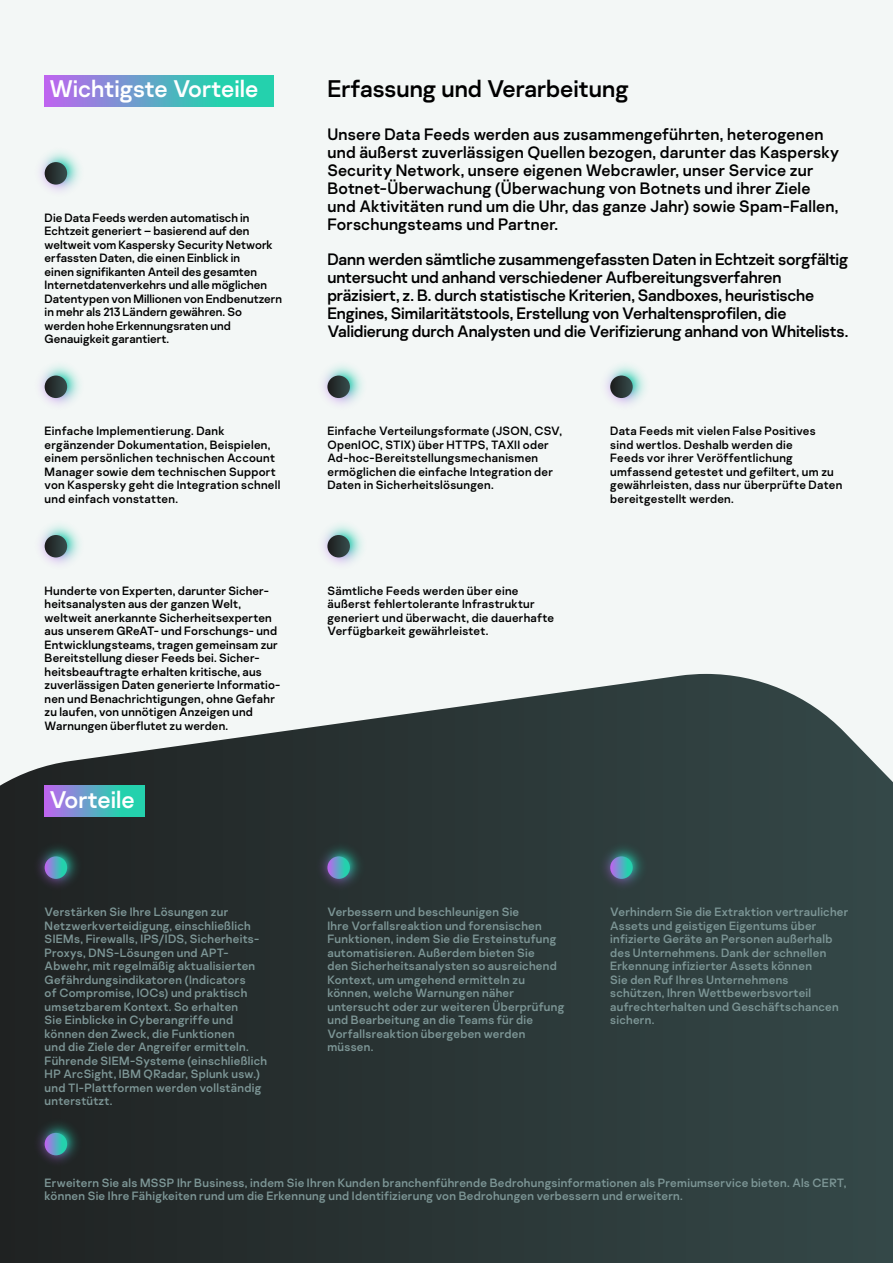
<style>
.page{position:relative;width:893px;height:1263px;background:#f3f7f6}
.page>*{position:absolute;margin:0;border:0;box-sizing:border-box;transform-origin:0 0}
.t1{font:24px "Kaspersky Sans";color:#fff}
.t2{font:24px "Kaspersky Sans";color:#000}
.t3{font:16.5px/18px "Kaspersky Sans";letter-spacing:-.005em;color:#000}
.t4{font:12px/13.5px "Kaspersky Sans";letter-spacing:.015em;color:#000}
.t5{font:12px/13.5px "Kaspersky Sans";letter-spacing:.025em;color:#7d9696}
</style>
<div class="page">
<svg style="left:0;top:674px;width:893px;height:589px;background:#3a4545"></svg>
<svg style="left:45px;top:75px;width:229px;height:31px;background:#5ea7c6"></svg>
<img style="left:40px;top:152px;width:40px;height:40px">
<svg style="left:45px;top:162px;width:22px;height:23px"></svg>
<img style="left:40px;top:365px;width:40px;height:40px">
<div style="left:45px;top:376px;width:22px;height:22px;background:linear-gradient(to right,#1b1b1a,#394e4f);border-radius:11px"></div>
<img style="left:605px;top:365px;width:40px;height:40px">
<svg style="left:610px;top:376px;width:23px;height:22px"></svg>
<img style="left:323px;top:365px;width:40px;height:40px">
<svg style="left:327px;top:376px;width:23px;height:22px"></svg>
<img style="left:40px;top:525px;width:40px;height:40px">
<div style="left:45px;top:535px;width:22px;height:22px;background:linear-gradient(to right,#1d1d1d,#364b4b);border-radius:11px"></div>
<img style="left:323px;top:525px;width:40px;height:40px">
<svg style="left:327px;top:535px;width:23px;height:22px"></svg>
<svg style="left:45px;top:786px;width:100px;height:31px;background:#5ea7c6"></svg>
<img style="left:22px;top:1105px;width:74px;height:74px">
<svg style="left:45px;top:1133px;width:22px;height:22px"></svg>
<img style="left:22px;top:829px;width:74px;height:74px">
<svg style="left:45px;top:856px;width:22px;height:23px"></svg>
<img style="left:587px;top:829px;width:74px;height:74px">
<svg style="left:610px;top:856px;width:23px;height:23px"></svg>
<img style="left:304px;top:829px;width:75px;height:74px">
<svg style="left:327px;top:856px;width:23px;height:23px"></svg>
<h1 class="t1" style="left:49px;top:74px;width:211px">Wichtigste Vorteile</h1>
<p class="t4" style="left:45px;top:211px;width:239px">Die Data Feeds werden automatisch in Echtzeit generiert – basierend auf den weltweit vom Kaspersky Security Network erfassten Daten, die einen Einblick in<br>einen signifikanten Anteil des gesamten Internetdatenverkehrs und alle möglichen Datentypen von Millionen von Endbenutzern in mehr als 213 Ländern gewähren. So werden hohe Erkennungsraten und Genauigkeit garantiert.</p>
<p class="t4" style="left:45px;top:424px;width:237px">Einfache Implementierung. Dank ergänzender Dokumentation, Beispielen, einem persönlichen technischen Account Manager sowie dem technischen Support von Kaspersky geht die Integration schnell und einfach vonstatten.</p>
<p class="t4" style="left:45px;top:584px;width:237px">Hunderte von Experten, darunter Sicher&shy;heitsanalysten aus der ganzen Welt, weltweit anerkannte Sicherheitsexperten aus unserem GReAT- und Forschungs- und Entwicklungsteams, tragen gemeinsam zur Bereitstellung dieser Feeds bei. Sicher&shy;heitsbeauftragte erhalten kritische, aus zuverlässigen Daten generierte Informatio&shy;nen und Benachrichtigungen, ohne Gefahr zu laufen, von unnötigen Anzeigen und Warnungen überflutet zu werden.</p>
<h1 class="t1" style="left:49px;top:785px;width:87px">Vorteile</h1>
<h1 class="t2" style="left:327px;top:74px;width:303px">Erfassung und Verarbeitung</h1>
<p class="t3" style="left:327px;top:126px;width:513px">Unsere Data Feeds werden aus zusammengeführten, heterogenen und äußerst zuverlässigen Quellen bezogen, darunter das Kaspersky Security Network, unsere eigenen Webcrawler, unser Service zur Botnet-Überwachung (Überwachung von Botnets und ihrer Ziele und Aktivitäten rund um die Uhr, das ganze Jahr) sowie Spam-Fallen, Forschungsteams und Partner.</p>
<p class="t3" style="left:327px;top:251px;width:522px">Dann werden sämtliche zusammengefassten Daten in Echtzeit sorgfältig untersucht und anhand verschiedener Aufbereitungsverfahren präzisiert, z. B. durch statistische Kriterien, Sandboxes, heuristische Engines, Similaritätstools, Erstellung von Verhaltensprofilen, die Validierung durch Analysten und die Verifizierung anhand von Whitelists.</p>
<p class="t4" style="left:327px;top:424px;width:236px">Einfache Verteilungsformate (JSON, CSV, OpenIOC, STIX) über HTTPS, TAXII oder Ad-hoc-Bereitstellungsmechanismen ermöglichen die einfache Integration der Daten in Sicherheitslösungen.</p>
<p class="t4" style="left:327px;top:584px;width:228px">Sämtliche Feeds werden über eine äußerst fehlertolerante Infrastruktur generiert und überwacht, die dauerhafte Verfügbarkeit gewährleistet.</p>
<p class="t4" style="left:610px;top:424px;width:234px">Data Feeds mit vielen False Positives<br>sind wertlos. Deshalb werden die<br>Feeds vor ihrer Veröffentlichung umfassend getestet und gefiltert, um zu gewährleisten, dass nur überprüfte Daten bereitgestellt werden.</p>
<p class="t5" style="left:45px;top:905px;width:224px">Verstärken Sie Ihre Lösungen zur Netzwerkverteidigung, einschließlich SIEMs, Firewalls, IPS/IDS, Sicherheits-Proxys, DNS-Lösungen und APT-Abwehr, mit regelmäßig aktualisierten Gefährdungsindikatoren (Indicators<br>of Compromise, IOCs) und praktisch umsetzbarem Kontext. So erhalten<br>Sie Einblicke in Cyberangriffe und können den Zweck, die Funktionen<br>und die Ziele der Angreifer ermitteln.<br>Führende SIEM-Systeme (einschließlich HP ArcSight, IBM QRadar, Splunk usw.) und TI-Plattformen werden vollständig unterstützt.</p>
<p class="t5" style="left:610px;top:905px;width:240px">Verhindern Sie die Extraktion vertraulicher Assets und geistigen Eigentums über infizierte Geräte an Personen außerhalb des Unternehmens. Dank der schnellen Erkennung infizierter Assets können<br>Sie den Ruf Ihres Unternehmens<br>schützen, Ihren Wettbewerbsvorteil aufrechterhalten und Geschäftschancen sichern.</p>
<p class="t5" style="left:327px;top:905px;width:238px">Verbessern und beschleunigen Sie<br>Ihre Vorfallsreaktion und forensischen Funktionen, indem Sie die Ersteinstufung automatisieren. Außerdem bieten Sie<br>den Sicherheitsanalysten so ausreichend Kontext, um umgehend ermitteln zu können, welche Warnungen näher untersucht oder zur weiteren Überprüfung und Bearbeitung an die Teams für die Vorfallsreaktion übergeben werden müssen.</p>
<p class="t5" style="left:45px;top:1175px;width:803px">Erweitern Sie als MSSP Ihr Business, indem Sie Ihren Kunden branchenführende Bedrohungsinformationen als Premiumservice bieten. Als CERT, können Sie Ihre Fähigkeiten rund um die Erkennung und Identifizierung von Bedrohungen verbessern und erweitern.</p>
</div>
